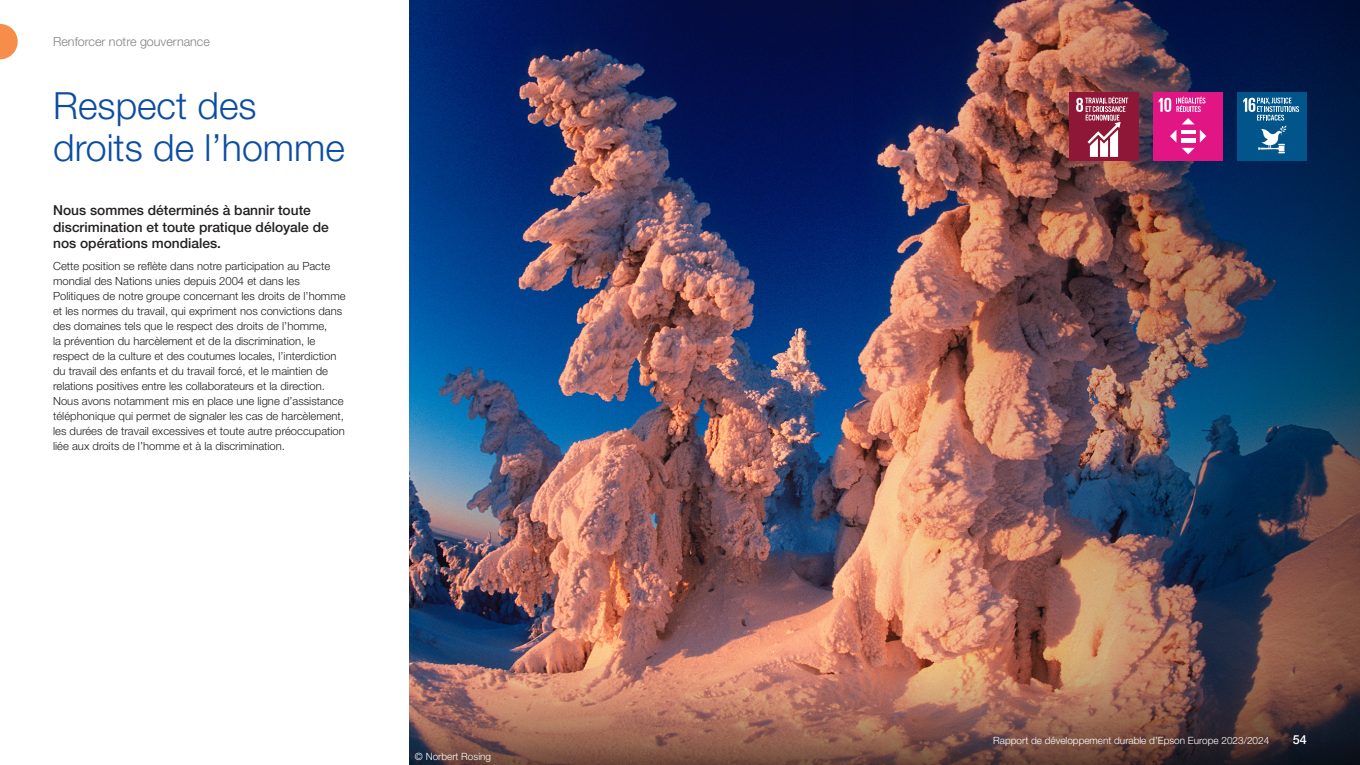
<style>
.page{position:relative;width:1360px;height:765px;background:#fff}
.page>*{position:absolute;margin:0;border:0;box-sizing:border-box;transform-origin:0 0}
.t1{font:300 37.5px/42.5px "Helvetica Neue LT Std";color:#0d4da1}
.intro_large-body{font:500 13.75px/16.2px "Helvetica Neue LT Std";color:#231f20}
.t2{font:300 12.5px "Helvetica Neue LT Std";color:#828283}
.t3{font:500 12.5px "Helvetica Neue LT Std";color:#fff}
.body{font:300 11.25px/15px "Helvetica Neue LT Std";color:#231f20}
.t4{font:300 10px "Helvetica Neue LT Std";color:#fff}
</style>
<div class="page">
<img style="left:410px;top:0;width:430px;height:648px">
<img style="left:840px;top:0;width:520px;height:648px">
<img style="left:410px;top:648px;width:950px;height:117px">
<div style="left:1238px;top:92px;width:69px;height:69px;background:#01558a"></div>
<svg style="left:1243px;top:98px;width:56px;height:55px"></svg>
<div style="left:1154px;top:92px;width:69px;height:69px;background:#e11584"></div>
<svg style="left:1170px;top:130px;width:6px;height:12px"></svg>
<svg style="left:1182px;top:118px;width:12px;height:6px"></svg>
<svg style="left:1182px;top:130px;width:24px;height:24px"></svg>
<hr style="left:1181px;top:130px;width:14px;height:4px;background:#fff">
<hr style="left:1181px;top:138px;width:14px;height:4px;background:#fff">
<svg style="left:1159px;top:96px;width:46px;height:16px"></svg>
<div style="left:1070px;top:92px;width:69px;height:69px;background:#8e1737"></div>
<svg style="left:1076px;top:96px;width:52px;height:61px"></svg>
<svg style="left:0;top:24px;width:18px;height:35px"></svg>
<p class="t2" style="left:53px;top:34px;width:158px">Renforcer notre gouvernance</p>
<h1 class="t1" style="left:53px;top:84px;width:293px">Respect des droits de l’homme</h1>
<p class="intro_large-body" style="left:53px;top:202px;width:277px">Nous sommes déterminés à bannir toute discrimination et toute pratique déloyale de nos opérations mondiales.</p>
<p class="body" style="left:53px;top:258px;width:294px">Cette position se reflète dans notre participation au Pacte mondial des Nations unies depuis 2004 et dans les Politiques de notre groupe concernant les droits de l’homme et les normes du travail, qui expriment nos convictions dans des domaines tels que le respect des droits de l’homme,<br>la prévention du harcèlement et de la discrimination, le respect de la culture et des coutumes locales, l’interdiction du travail des enfants et du travail forcé, et le maintien de relations positives entre les collaborateurs et la direction.<br>Nous avons notamment mis en place une ligne d’assistance téléphonique qui permet de signaler les cas de harcèlement, les durées de travail excessives et toute autre préoccupation liée aux droits de l’homme et à la discrimination.</p>
<p class="t4" style="left:415px;top:750px;width:78px">© Norbert Rosing</p>
<p class="t4" style="left:993px;top:734px;width:278px">Rapport de développement durable d’Epson Europe 2023/2024</p>
<p class="t3" style="left:1293px;top:732px;width:15px">54</p>
</div>
